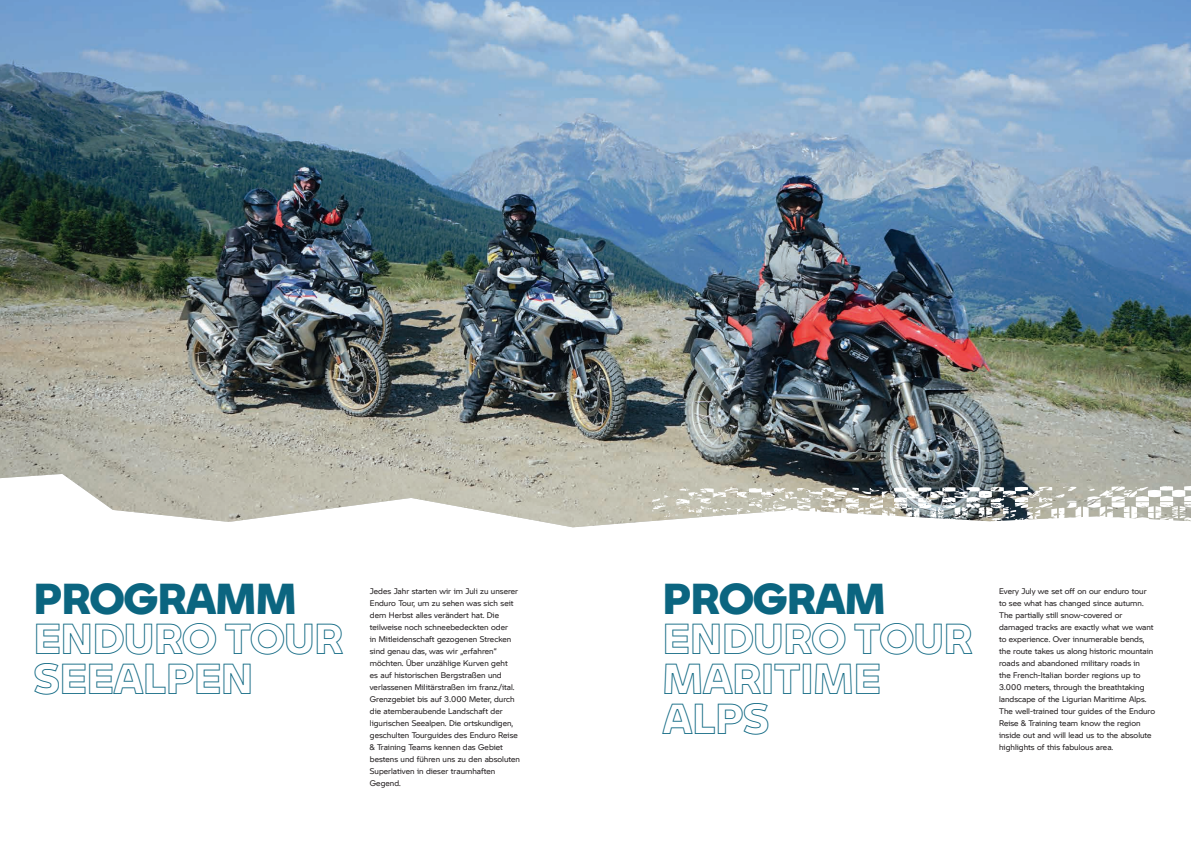
<style>
.page{position:relative;width:1191px;height:842px;background:#fff}
.page>*{position:absolute;margin:0;border:0;box-sizing:border-box;transform-origin:0 0}
.t1{font:700 42.2px/40px "BMW Motorrad Outline";color:#0b6580}
.t2{font:800 42.2px "BMW Motorrad";color:#0b6580}
.t3{font:8px/12px "BMW Motorrad";color:#231f20}
</style>
<div class="page">
<img style="left:0;top:0;width:1191px;height:527px">
<svg style="left:651px;top:486px;width:540px;height:41px"></svg>
<h1 class="t2" style="left:34px;top:566px;width:264px">PROGRAMM</h1>
<h1 class="t1" style="left:34px;top:617px;width:311px">ENDURO TOUR<br>SEEALPEN</h1>
<h1 class="t2" style="left:663px;top:566px;width:224px">PROGRAM</h1>
<h1 class="t1" style="left:663px;top:617px;width:311px">ENDURO TOUR<br>MARITIME<br>ALPS</h1>
<p class="t3" style="left:370px;top:585px;width:152px">Jedes Jahr starten wir im Juli zu unserer Enduro Tour, um zu sehen was sich seit dem Herbst alles verändert hat. Die teilweise noch schneebedeckten oder<br>in Mitleidenschaft gezogenen Strecken sind genau das, was wir „erfahren“ möchten. Über unzählige Kurven geht<br>es auf historischen Bergstraßen und verlassenen Militärstraßen im franz./ital.<br>Grenzgebiet bis auf 3.000 Meter, durch die atemberaubende Landschaft der ligurischen Seealpen. Die ortskundigen, geschulten Tourguides des Enduro Reise &amp; Training Teams kennen das Gebiet bestens und führen uns zu den absoluten Superlativen in dieser traumhaften Gegend.</p>
<p class="t3" style="left:999px;top:585px;width:157px">Every July we set off on our enduro tour to see what has changed since autumn.<br>The partially still snow-covered or damaged tracks are exactly what we want to experience. Over innumerable bends, the route takes us along historic mountain roads and abandoned military roads in<br>the French-Italian border regions up to 3.000 meters, through the breathtaking landscape of the Ligurian Maritime Alps.<br>The well-trained tour guides of the Enduro Reise &amp; Training team know the region inside out and will lead us to the absolute highlights of this fabulous area.</p>
</div>
